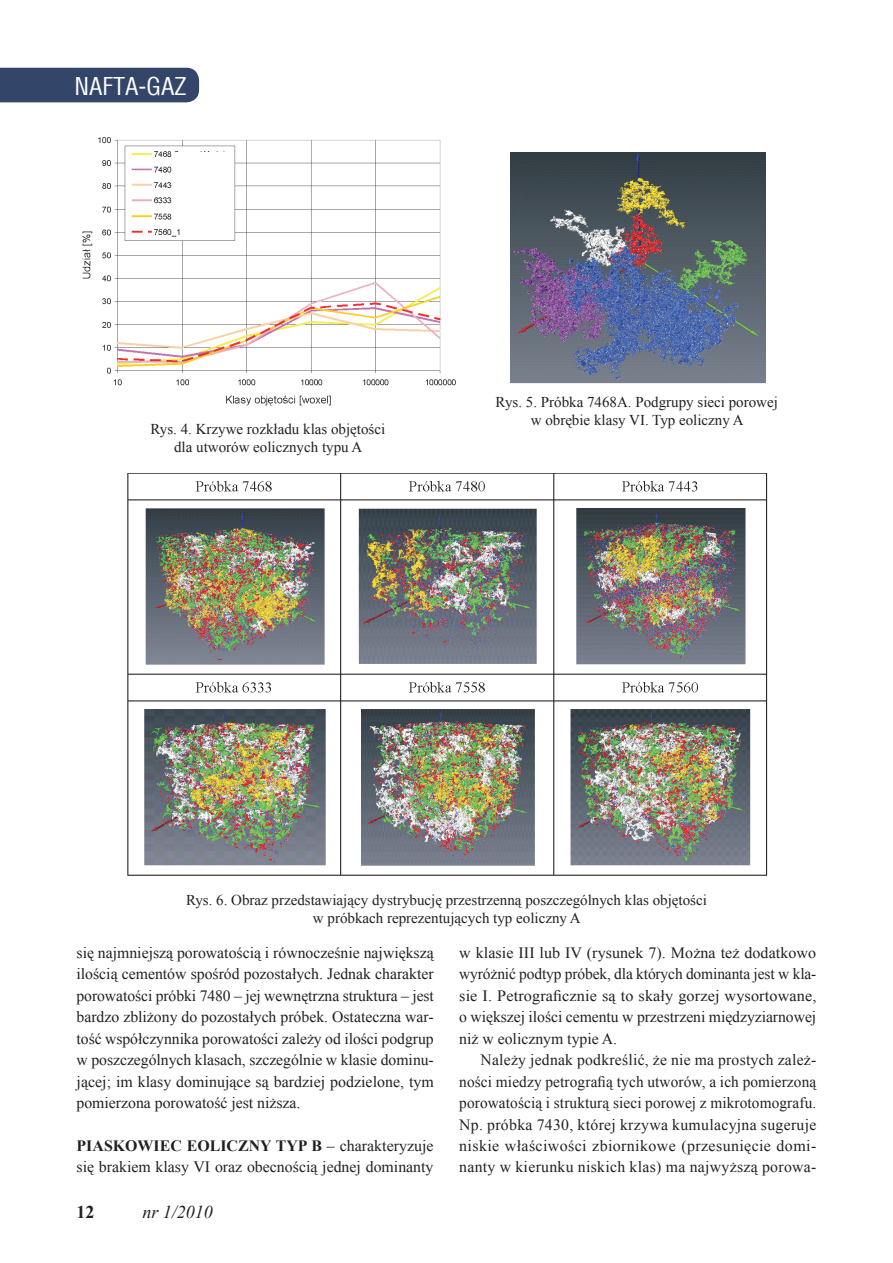
<style>
.page{position:relative;width:893px;height:1263px;background:#fff}
.page>*{position:absolute;margin:0;border:0;box-sizing:border-box;transform-origin:0 0}
.t1{font:24px "Switzerland Condensed";color:#fff}
.t2{font:italic 18px "Times New Roman";color:#231f20}
.t3{font:700 18px "Times New Roman";color:#231f20}
.t4{font:15.75px/21.5px "Times New Roman";color:#231f20;text-align:justify}
.t5{font:15px/18px "Times New Roman";color:#231f20;text-align:center}
.s1{font-weight:700}
</style>
<div class="page">
<div style="left:0;top:68px;width:199px;height:34px;background:#334569"></div>
<img style="left:510px;top:152px;width:255px;height:232px">
<img style="left:127px;top:474px;width:641px;height:402px">
<img style="left:82px;top:137px;width:374px;height:269px">
<div style="left:173px;top:152px;width:54px;height:70px;background:#fff"></div>
<div style="left:182px;top:227px;width:49px;height:12px;background:#fff"></div>
<h1 class="t1" style="left:74px;top:71px;width:114px">NAFTA-GAZ</h1>
<p class="t5" style="left:150px;top:420px;width:236px">Rys. 4. Krzywe rozkładu klas objętości dla utworów eolicznych typu A</p>
<p class="t5" style="left:496px;top:393px;width:284px">Rys. 5. Próbka 7468A. Podgrupy sieci porowej w obrębie klasy VI. Typ eoliczny A</p>
<p class="t5" style="left:186px;top:890px;width:522px">Rys. 6. Obraz przedstawiający dystrybucję przestrzenną poszczególnych klas objętości w próbkach reprezentujących typ eoliczny A</p>
<p class="t4" style="left:459px;top:942px;width:359px">w klasie III lub IV (rysunek 7). Można też dodatkowo wyróżnić podtyp próbek, dla których dominanta jest w kla&shy;sie I. Petrograficznie są to skały gorzej wysortowane, o większej ilości cementu w przestrzeni międzyziarnowej niż w eolicznym typie A.</p>
<p class="t4" style="left:459px;top:1049px;width:359px;text-indent:21px">Należy jednak podkreślić, że nie ma prostych zależ&shy;ności miedzy petrografią tych utworów, a ich pomierzoną porowatością i strukturą sieci porowej z mikrotomografu.<br>Np. próbka 7430, której krzywa kumulacyjna sugeruje niskie właściwości zbiornikowe (przesunięcie domi&shy;nanty w kierunku niskich klas) ma najwyższą porowa-</p>
<p class="t4" style="left:77px;top:942px;width:359px">się najmniejszą porowatością i równocześnie największą ilością cementów spośród pozostałych. Jednak charakter porowatości próbki 7480 – jej wewnętrzna struktura – jest bardzo zbliżony do pozostałych próbek. Ostateczna war&shy;tość współczynnika porowatości zależy od ilości podgrup w poszczególnych klasach, szczególnie w klasie dominu&shy;jącej; im klasy dominujące są bardziej podzielone, tym pomierzona porowatość jest niższa.</p>
<p class="t4" style="left:77px;top:1135px;width:359px"><span class="s1">PIASKOWIEC EOLICZNY TYP B</span> – charakteryzuje się brakiem klasy VI oraz obecnością jednej dominanty</p>
<p class="t3" style="left:77px;top:1199px;width:19px">12</p>
<p class="t2" style="left:142px;top:1200px;width:72px">nr 1/2010</p>
</div>
